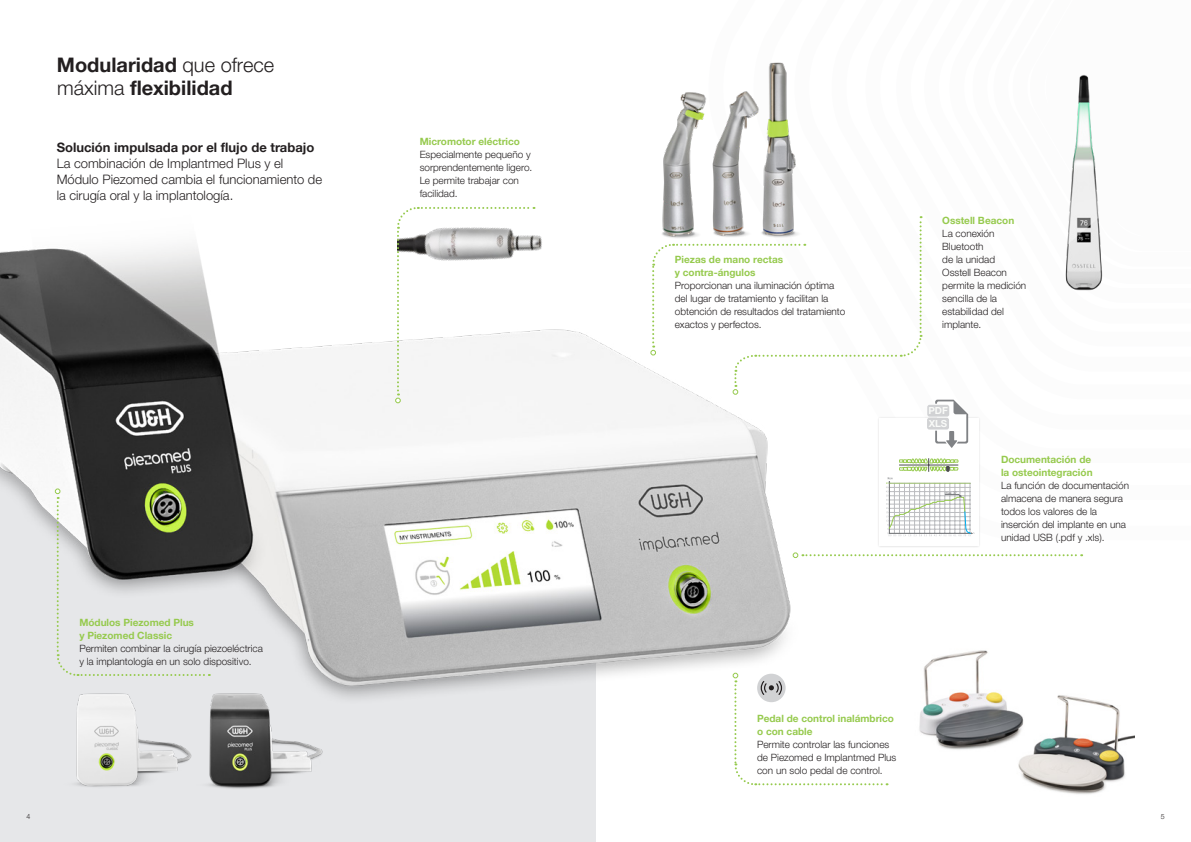
<style>
.page{position:relative;width:1191px;height:842px;background:#fff}
.page>*{position:absolute;margin:0;border:0;box-sizing:border-box;transform-origin:0 0}
.t1{font:700 20px/23px "Helvetica Neue World 75";color:#231f20}
.t2{font:13px/16px "Helvetica Neue World 45 Lt";color:#231f20}
.t3{font:700 13px "Helvetica Neue World 75";color:#231f20}
.t4{font:10px/13px "Helvetica Neue World 45 Lt";color:#231f20}
.t5{font:700 10px/13px "Helvetica Neue World 75";color:#96ca4e}
.t6{font:700 9.7px/12.9px "Helvetica Neue World 75";color:#f9faf8}
.t7{font:7px "Helvetica Neue World 45 Lt";color:#231f20}
.s1{font-family:"Helvetica Neue World 45 Lt";font-weight:400}
</style>
<div class="page">
<img style="left:1018px;top:695px;width:116px;height:99px">
<img style="left:0;top:62px;width:796px;height:780px">
<img style="left:40px;top:676px;width:130px;height:119px">
<img style="left:170px;top:676px;width:170px;height:119px">
<img style="left:534px;top:209px;width:61px;height:69px">
<img style="left:919px;top:650px;width:107px;height:102px">
<svg style="left:55px;top:488px;width:155px;height:189px;background:#a2a4a0"></svg>
<svg style="left:792px;top:552px;width:290px;height:6px"></svg>
<svg style="left:395px;top:206px;width:139px;height:197px"></svg>
<svg style="left:650px;top:216px;width:272px;height:179px"></svg>
<img style="left:1065px;top:75px;width:38px;height:216px">
<div style="left:876px;top:416px;width:104px;height:132px;background:#f4f4f4"></div>
<div style="left:879px;top:418px;width:99px;height:128px;background:#fff"></div>
<svg style="left:886px;top:458px;width:88px;height:78px"></svg>
<svg style="left:935px;top:400px;width:33px;height:48px"></svg>
<div style="left:927px;top:405px;width:22px;height:12px;background:#d1d2d4;border-radius:2px"></div>
<div style="left:927px;top:418px;width:22px;height:11px;background:#d1d2d4;border-radius:2px"></div>
<svg style="left:732px;top:673px;width:155px;height:113px"></svg>
<h1 class="t1" style="left:57px;top:54px;width:219px">Modularidad <span class="s1">que ofrece máxima</span> flexibilidad</h1>
<h2 class="t3" style="left:57px;top:140px;width:259px">Solución impulsada por el flujo de trabajo</h2>
<h2 class="t2" style="left:57px;top:155px;width:267px">La combinación de Implantmed Plus y el<br>Módulo Piezomed cambia el funcionamiento de la cirugía oral y la implantología.</h2>
<p class="t5" style="left:420px;top:135px;width:102px">Micromotor eléctrico</p>
<p class="t4" style="left:420px;top:148px;width:114px">Especialmente pequeño y sorprendentemente ligero.<br>Le permite trabajar con facilidad.</p>
<p class="t5" style="left:79px;top:616px;width:116px">Módulos Piezomed Plus y Piezomed Classic</p>
<p class="t4" style="left:79px;top:642px;width:185px">Permiten combinar la cirugía piezoeléctrica y la implantología en un solo dispositivo.</p>
<p class="t7" style="left:26px;top:812px;width:5px">4</p>
<p class="t5" style="left:675px;top:253px;width:110px">Piezas de mano rectas y contra-ángulos</p>
<p class="t4" style="left:675px;top:279px;width:172px">Proporcionan una iluminación óptima del lugar de tratamiento y facilitan la obtención de resultados del tratamiento exactos y perfectos.</p>
<p class="t5" style="left:942px;top:214px;width:73px">Osstell Beacon</p>
<p class="t4" style="left:942px;top:227px;width:85px">La conexión<br>Bluetooth<br>de la unidad<br>Osstell Beacon permite la medición sencilla de la estabilidad del implante.</p>
<p class="t6" style="left:928px;top:405px;width:21px">PDF<br>XLS</p>
<p class="t5" style="left:1001px;top:453px;width:93px">Documentación de la osteointegración</p>
<p class="t4" style="left:1001px;top:479px;width:129px">La función de documentación almacena de manera segura todos los valores de la inserción del implante en una unidad USB (.pdf y .xls).</p>
<p class="t5" style="left:757px;top:712px;width:138px">Pedal de control inalámbrico o con cable</p>
<p class="t4" style="left:757px;top:738px;width:141px">Permite controlar las funciones de Piezomed e Implantmed Plus con un solo pedal de control.</p>
<p class="t7" style="left:1160px;top:812px;width:5px">5</p>
</div>
